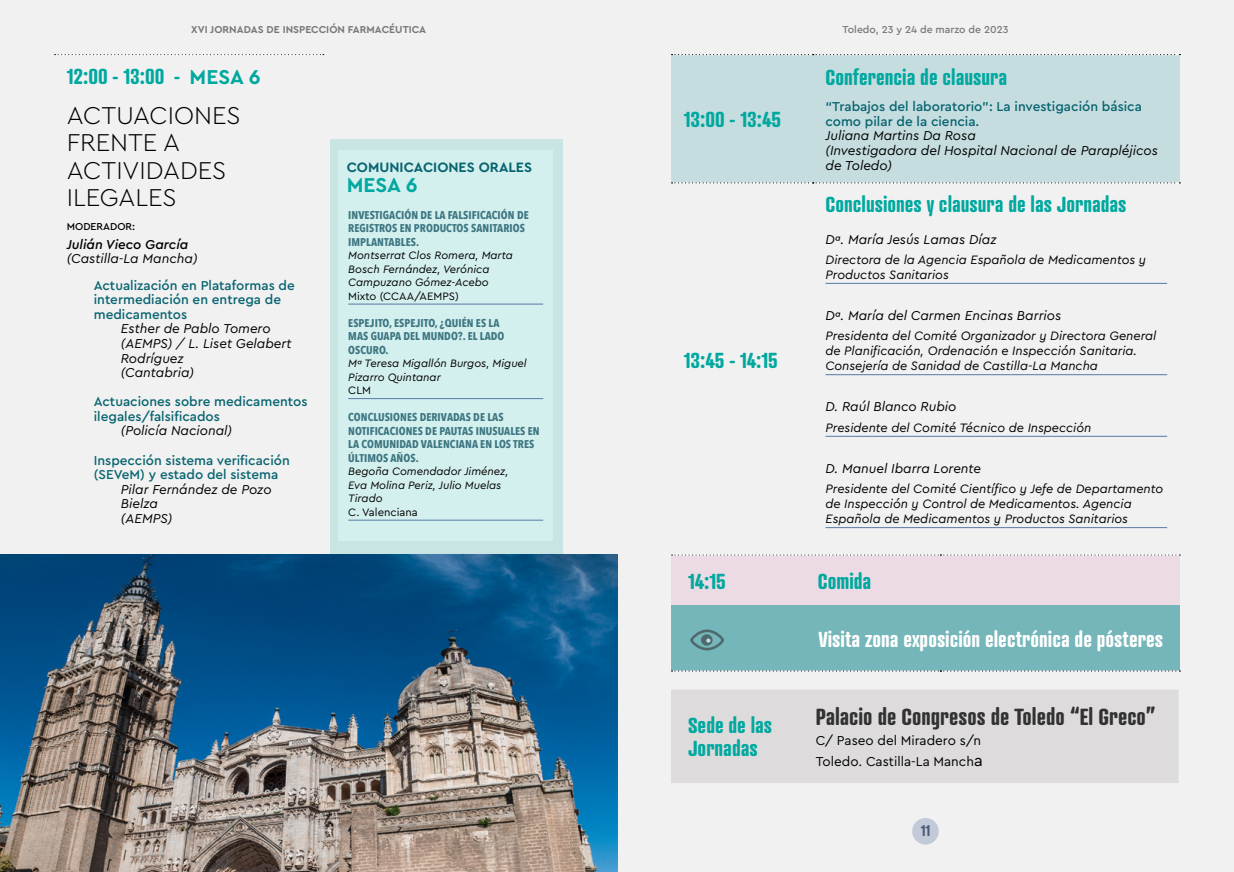
<style>
.page{position:relative;width:1234px;height:872px;background:#fff}
.page>*{position:absolute;margin:0;border:0;box-sizing:border-box;transform-origin:0 0}
.t1{font:300 25.5px/27.5px "Cera Pro";color:#000}
.t2{font:700 22.5px "Atrament";color:#333232}
.t3{font:700 21px/22.6px "Atrament";color:#00a89f}
.t4{font:700 21px "Atrament";color:#fff}
.t5{font:700 21px "Cera Pro";color:#00a89f}
.t6{font:700 15px "Atrament";color:#1f2951}
.t7{font:700 14.25px "Cera Pro";color:#076470}
.t8{font:italic 13.5px/14.5px "Cera Pro";color:#000}
.t9{font:500 13.5px/14.5px "Cera Pro";color:#076470}
.t10{font:13.5px/20.9px "Cera Pro";color:#000}
.t11{font:italic 500 13.5px "Cera Pro";color:#000}
.t12{font:italic 12.75px/15.3px "Cera Pro";color:#000}
.t13{font:700 11.25px/13.5px "Avenir Next Condensed";letter-spacing:.005em;color:#3d7682}
.t14{font:italic 11.25px/13.5px "Cera Pro";color:#000}
.t15{font:11.25px "Cera Pro";color:#000}
.t16{font:700 10.5px "Cera Pro";color:#797979}
.t17{font:500 10.5px "Cera Pro";color:#797979}
.t18{font:500 10.5px "Cera Pro";color:#000}
.s1{font-family:"Cera Pro"}
.s2{font-size:16.5px}
</style>
<div class="page">
<div style="left:0;top:0;width:1233px;height:872px;background:#f1f1f1"></div>
<div style="left:331px;top:139px;width:232px;height:416px;background:#d4f0ee"></div>
<hr style="left:348px;top:304px;width:195px;height:1px;background:#5978a6">
<hr style="left:348px;top:398px;width:195px;height:1px;background:#5978a6">
<hr style="left:348px;top:520px;width:195px;height:1px;background:#5978a6">
<svg style="left:55px;top:54px;width:269px;height:1px"></svg>
<div style="left:671px;top:606px;width:508px;height:65px;background:#74b6b9"></div>
<div style="left:671px;top:554px;width:509px;height:52px;background:#ecdbe4"></div>
<svg style="left:671px;top:670px;width:509px;height:1px"></svg>
<div style="left:671px;top:690px;width:507px;height:93px;background:#dddbdc"></div>
<div style="left:690px;top:629px;width:34px;height:21px;border:3px solid #333232;border-radius:50%"></div>
<svg style="left:700px;top:634px;width:12px;height:11px"></svg>
<svg style="left:706px;top:638px;width:4px;height:4px"></svg>
<img style="left:0;top:554px;width:617px;height:318px">
<div style="left:671px;top:55px;width:508px;height:127px;background:#c6dddf"></div>
<svg style="left:671px;top:54px;width:509px;height:1px"></svg>
<svg style="left:671px;top:182px;width:509px;height:1px"></svg>
<hr style="left:825px;top:283px;width:341px;height:1px;background:#5978a6">
<hr style="left:825px;top:374px;width:341px;height:1px;background:#5978a6">
<hr style="left:825px;top:436px;width:341px;height:1px;background:#5978a6">
<hr style="left:825px;top:527px;width:341px;height:1px;background:#5978a6">
<p class="t16" style="left:191px;top:22px;width:236px">XVI JORNADAS DE INSPECCIÓN FARMACÉUTICA</p>
<p class="t17" style="left:842px;top:22px;width:167px">Toledo, 23 y 24 de marzo de 2023</p>
<h3 class="t3" style="left:67px;top:65px;width:195px">12:00 - 13:00 - <span class="s1">MESA 6</span></h3>
<h1 class="t1" style="left:67px;top:100px;width:175px">ACTUACIONES<br>FRENTE A<br>ACTIVIDADES<br>ILEGALES</h1>
<p class="t18" style="left:67px;top:219px;width:70px">MODERADOR:</p>
<p class="t11" style="left:67px;top:235px;width:123px">Julián Vieco García</p>
<p class="t8" style="left:67px;top:251px;width:132px">(Castilla-La Mancha)</p>
<p class="t9" style="left:94px;top:277px;width:202px">Actualización en Plataformas de intermediación en entrega de medicamentos</p>
<p class="t8" style="left:121px;top:321px;width:172px">Esther de Pablo Tomero (AEMPS) / L. Liset Gelabert<br>Rodríguez<br>(Cantabria)</p>
<p class="t9" style="left:94px;top:394px;width:215px">Actuaciones sobre medicamentos ilegales/falsificados</p>
<p class="t8" style="left:121px;top:423px;width:113px">(Policía Nacional)</p>
<p class="t9" style="left:94px;top:452px;width:197px">Inspección sistema verificación (SEVeM) y estado del sistema</p>
<p class="t8" style="left:121px;top:481px;width:152px">Pilar Fernández de Pozo<br>Bielza<br>(AEMPS)</p>
<p class="t7" style="left:347px;top:158px;width:187px">COMUNICACIONES ORALES</p>
<h3 class="t5" style="left:347px;top:171px;width:72px">MESA 6</h3>
<p class="t13" style="left:348px;top:208px;width:182px">INVESTIGACIÓN DE LA FALSIFICACIÓN DE<br>REGISTROS EN PRODUCTOS SANITARIOS<br>IMPLANTABLES.</p>
<p class="t14" style="left:348px;top:248px;width:166px">Montserrat Clos Romera, Marta<br>Bosch Fernández, Verónica<br>Campuzano Gómez-Acebo</p>
<p class="t15" style="left:348px;top:288px;width:112px">Mixto (CCAA/AEMPS)</p>
<p class="t13" style="left:348px;top:316px;width:158px">ESPEJITO, ESPEJITO, ¿QUIÉN ES LA<br>MAS GUAPA DEL MUNDO?. EL LADO<br>OSCURO.</p>
<p class="t14" style="left:348px;top:356px;width:180px">Mª Teresa Migallón Burgos, Miguel<br>Pizarro Quintanar</p>
<p class="t15" style="left:348px;top:383px;width:24px">CLM</p>
<p class="t13" style="left:348px;top:410px;width:193px">CONCLUSIONES DERIVADAS DE LAS<br>NOTIFICACIONES DE PAUTAS INUSUALES EN<br>LA COMUNIDAD VALENCIANA EN LOS TRES<br>ÚLTIMOS AÑOS.</p>
<p class="t14" style="left:348px;top:464px;width:162px">Begoña Comendador Jiménez,<br>Eva Molina Periz, Julio Muelas<br>Tirado</p>
<p class="t15" style="left:348px;top:504px;width:71px">C. Valenciana</p>
<h3 class="t3" style="left:683px;top:108px;width:99px">13:00 - 13:45</h3>
<h3 class="t3" style="left:683px;top:348px;width:96px">13:45 - 14:15</h3>
<h3 class="t3" style="left:825px;top:65px;width:183px">Conferencia de clausura</h3>
<p class="t9" style="left:825px;top:99px;width:318px">“Trabajos del laboratorio”: La investigación básica como pilar de la ciencia.</p>
<p class="t8" style="left:825px;top:128px;width:334px">Juliana Martins Da Rosa<br>(Investigadora del Hospital Nacional de Parapléjicos de Toledo)</p>
<h3 class="t3" style="left:825px;top:193px;width:302px">Conclusiones y clausura de las Jornadas</h3>
<p class="t8" style="left:825px;top:232px;width:172px">Dª. María Jesús Lamas Díaz</p>
<p class="t12" style="left:825px;top:251px;width:322px">Directora de la Agencia Española de Medicamentos y<br>Productos Sanitarios</p>
<p class="t8" style="left:825px;top:308px;width:237px">Dª. María del Carmen Encinas Barrios</p>
<p class="t12" style="left:825px;top:327px;width:332px">Presidenta del Comité Organizador y Directora General de Planificación, Ordenación e Inspección Sanitaria.<br>Consejería de Sanidad de Castilla-La Mancha</p>
<p class="t8" style="left:825px;top:399px;width:132px">D. Raúl Blanco Rubio</p>
<p class="t12" style="left:825px;top:419px;width:267px">Presidente del Comité Técnico de Inspección</p>
<p class="t8" style="left:825px;top:460px;width:157px">D. Manuel Ibarra Lorente</p>
<p class="t12" style="left:825px;top:480px;width:339px">Presidente del Comité Científico y Jefe de Departamento de Inspección y Control de Medicamentos. Agencia<br>Española de Medicamentos y Productos Sanitarios</p>
<h3 class="t3" style="left:688px;top:569px;width:39px">14:15</h3>
<h3 class="t3" style="left:817px;top:569px;width:55px">Comida</h3>
<h3 class="t4" style="left:818px;top:626px;width:346px">Visita zona exposición electrónica de pósteres</h3>
<h3 class="t3" style="left:688px;top:714px;width:86px">Sede de las<br>Jornadas</h3>
<h2 class="t2" style="left:815px;top:702px;width:341px">Palacio de Congresos de Toledo “El Greco”</h2>
<p class="t10" style="left:815px;top:729px;width:168px">C/ Paseo del Miradero s/n<br>Toledo. Castilla-La Manch<span class="s2">a</span></p>
<p class="t6" style="left:920px;top:821px;width:11px">11</p>
</div>
